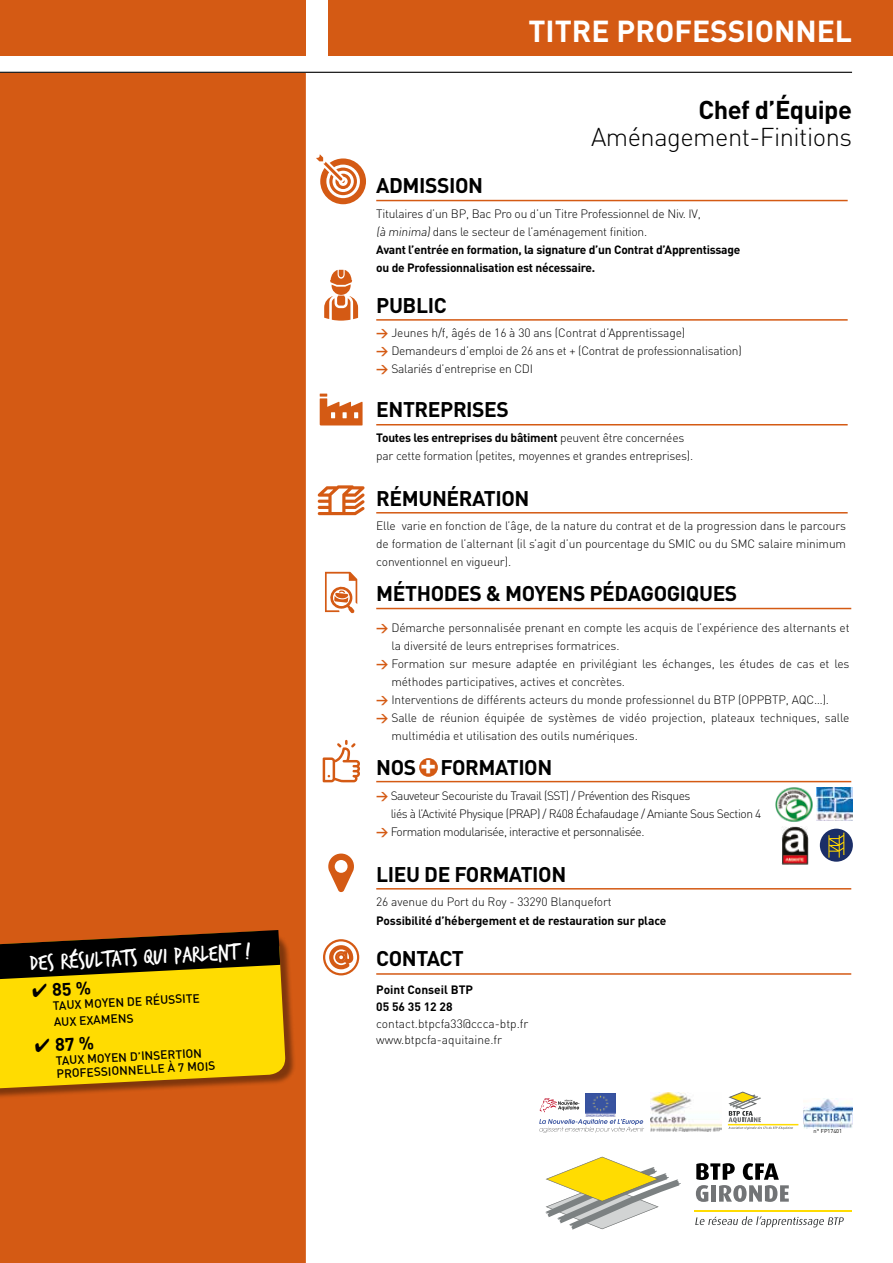
<style>
.page{position:relative;width:893px;height:1263px;background:#fff}
.page>*{position:absolute;margin:0;border:0;box-sizing:border-box;transform-origin:0 0}
.t1{font:700 30px "DIN";color:#fff}
.t2{font:300 25.5px "DIN";letter-spacing:-.02em;color:#000}
.t3{font:700 25.5px "DIN";letter-spacing:-.02em;color:#000}
.t4{font:24px "Trash Hand";color:#fff}
.t5{font:700 21px "DIN";letter-spacing:-.02em;color:#000}
.t6{font:700 18px "DIN";color:#000}
.t7{font:300 12px/18px "DIN";letter-spacing:-.01em;color:#000}
.t8{font:300 12px "DIN";letter-spacing:-.04em;color:#000}
.t9{font:700 12px/18px "DIN";letter-spacing:-.02em;color:#000}
.t10{font:500 12px/16.5px "DIN";color:#000}
.t11{font:700 12px/16.5px "DIN";color:#000}
.t12{font:5.55px "DIN";color:#000}
.s1{font-weight:700;color:#d45a14}
.s2{font-weight:700}
.s3{font-size:30px;color:#fff}
</style>
<div class="page">
<div style="left:419px;top:758px;width:19px;height:19px;background:#d45a14;border-radius:50%"></div>
<hr style="left:376px;top:781px;width:475px;height:1px;background:#d45a14">
<hr style="left:376px;top:608px;width:475px;height:1px;background:#d45a14">
<hr style="left:376px;top:888px;width:475px;height:1px;background:#d45a14">
<hr style="left:376px;top:200px;width:472px;height:1px;background:#d45a14">
<hr style="left:376px;top:319px;width:472px;height:2px;background:#d45a14">
<hr style="left:376px;top:512px;width:472px;height:1px;background:#d45a14">
<hr style="left:376px;top:424px;width:472px;height:1px;background:#d45a14">
<svg style="left:695px;top:1216px;width:149px;height:11px"></svg>
<svg style="left:545px;top:1157px;width:136px;height:72px"></svg>
<svg style="left:696px;top:1163px;width:93px;height:39px"></svg>
<hr style="left:695px;top:1209px;width:157px;height:2px;background:#ffdc01">
<img style="left:775px;top:787px;width:38px;height:35px">
<img style="left:782px;top:826px;width:27px;height:38px">
<img style="left:817px;top:788px;width:35px;height:33px">
<div style="left:820px;top:829px;width:33px;height:33px;background:#1b2e67;border-radius:50%"></div>
<svg style="left:828px;top:833px;width:16px;height:24px"></svg>
<div style="left:0;top:0;width:306px;height:55px;background:#d45a14"></div>
<div style="left:328px;top:0;width:565px;height:55px;background:#d45a14"></div>
<hr style="left:0;top:72px;width:852px;height:1px;background:#000">
<svg style="left:318px;top:485px;width:47px;height:30px"></svg>
<svg style="left:320px;top:394px;width:43px;height:31px"></svg>
<svg style="left:324px;top:270px;width:34px;height:51px"></svg>
<svg style="left:316px;top:154px;width:50px;height:50px"></svg>
<svg style="left:325px;top:572px;width:32px;height:41px"></svg>
<svg style="left:328px;top:853px;width:26px;height:39px"></svg>
<svg style="left:323px;top:740px;width:37px;height:42px"></svg>
<img style="left:651px;top:1092px;width:70px;height:40px">
<div style="left:728px;top:1124px;width:70px;height:1px;border:1px solid #ffdc01"></div>
<svg style="left:728px;top:1092px;width:65px;height:37px"></svg>
<div style="left:804px;top:1096px;width:48px;height:34px;background:linear-gradient(to right,#f2fafa,#f6fcff)"></div>
<img style="left:804px;top:1098px;width:48px;height:30px">
<img style="left:585px;top:1093px;width:31px;height:24px">
<svg style="left:539px;top:1098px;width:40px;height:14px"></svg>
<svg style="left:539px;top:1119px;width:105px;height:14px"></svg>
<hr style="left:376px;top:973px;width:475px;height:2px;background:#d45a14">
<div style="left:0;top:73px;width:306px;height:1190px;background:#d45a14"></div>
<svg style="left:323px;top:939px;width:37px;height:37px"></svg>
<div style="left:0;top:932px;width:296px;height:168px;background:#000;opacity:.4"></div>
<svg style="left:0;top:930px;width:286px;height:160px;fill:#ffdc01"></svg>
<svg style="left:0;top:930px;width:280px;height:49px"></svg>
<h3 class="t4" style="left:29px;top:951px;width:223px;rotate:-3deg">DES RÉSULTATS QUI PARLENT !</h3>
<h3 class="t6" style="left:31px;top:979px;width:61px;rotate:-3deg">✔ 85 %</h3>
<p class="t10" style="left:53px;top:997px;width:148px;rotate:-3deg">TAUX MOYEN DE RÉUSSITE<br>AUX EXAMENS</p>
<h3 class="t6" style="left:34px;top:1034px;width:61px;rotate:-3deg">✔ 87 %</h3>
<p class="t10" style="left:56px;top:1053px;width:160px;line-height:13.5px;rotate:-3deg">TAUX MOYEN D’INSERTION<br>PROFESSIONNELLE À 7 MOIS</p>
<h1 class="t1" style="left:528px;top:11px;width:325px">TITRE PROFESSIONNEL</h1>
<h3 class="t5" style="left:376px;top:172px;width:108px">ADMISSION</h3>
<h2 class="t3" style="left:698px;top:93px;width:155px">Chef d’Équipe</h2>
<h2 class="t2" style="left:591px;top:121px;width:262px">Aménagement-Finitions</h2>
<p class="t7" style="left:376px;top:204px;width:326px">Titulaires d’un BP, Bac Pro ou d’un Titre Professionnel de Niv. IV, (à minima)dans le secteur de l’aménagement finition.</p>
<p class="t9" style="left:376px;top:240px;width:366px">Avant l’entrée en formation, la signature d’un Contrat d’Apprentissage ou de Professionnalisation est nécessaire.</p>
<h3 class="t5" style="left:376px;top:291px;width:72px">PUBLIC</h3>
<p class="t7" style="left:376px;top:324px;width:367px"><span class="s1">&gt;</span> Jeunes h/f, âgés de 16 à 30 ans (Contrat d’Apprentissage)<br><span class="s1">&gt;</span> Demandeurs d’emploi de 26 ans et + (Contrat de professionnalisation) <span class="s1">&gt;</span> Salariés d’entreprise en CDI</p>
<h3 class="t5" style="left:376px;top:396px;width:134px">ENTREPRISES</h3>
<p class="t7" style="left:376px;top:429px;width:319px"><span class="s2">Toutes les entreprises du bâtiment</span> peuvent être concernées par cette formation (petites, moyennes et grandes entreprises).</p>
<h3 class="t5" style="left:376px;top:484px;width:155px">RÉMUNÉRATION</h3>
<p class="t7" style="left:376px;top:516px;width:471px;text-align:justify">Elle varie en fonction de l’âge, de la nature du contrat et de la progression dans le parcours de formation de l’alternant (il s’agit d’un pourcentage du SMIC ou du SMC salaire minimum conventionnel en vigueur).</p>
<h3 class="t5" style="left:376px;top:580px;width:363px">MÉTHODES &amp; MOYENS PÉDAGOGIQUES</h3>
<p class="t7" style="left:376px;top:618px;width:475px"><span class="s1">&gt;</span> Démarche personnalisée prenant en compte les acquis de l’expérience des alternants et</p>
<p class="t7" style="left:391px;top:636px;width:230px">la diversité de leurs entreprises formatrices.</p>
<p class="t7" style="left:376px;top:654px;width:475px"><span class="s1">&gt;</span> Formation sur mesure adaptée en privilégiant les échanges, les études de cas et les</p>
<p class="t7" style="left:391px;top:672px;width:235px">méthodes participatives, actives et concrètes.</p>
<p class="t7" style="left:376px;top:690px;width:454px"><span class="s1">&gt;</span> Interventions de différents acteurs du monde professionnel du BTP (OPPBTP, AQC…).</p>
<p class="t7" style="left:376px;top:708px;width:475px"><span class="s1">&gt;</span> Salle de réunion équipée de systèmes de vidéo projection, plateaux techniques, salle</p>
<p class="t7" style="left:391px;top:726px;width:248px">multimédia et utilisation des outils numériques.</p>
<h3 class="t5" style="left:376px;top:754px;width:178px">NOS <span class="s3">+</span> FORMATION</h3>
<p class="t8" style="left:376px;top:788px;width:316px"><span class="s1">&gt;</span> Sauveteur Secouriste du Travail (SST) / Prévention des Risques</p>
<p class="t8" style="left:391px;top:806px;width:372px">liés à l’Activité Physique (PRAP) / R408 Échafaudage / Amiante Sous Section 4</p>
<p class="t8" style="left:376px;top:824px;width:270px"><span class="s1">&gt;</span> Formation modularisée, interactive et personnalisée.</p>
<h3 class="t5" style="left:376px;top:860px;width:192px">LIEU DE FORMATION</h3>
<p class="t7" style="left:376px;top:892px;width:237px">26 avenue du Port du Roy - 33290 Blanquefort</p>
<p class="t9" style="left:376px;top:911px;width:292px">Possibilité d’hébergement et de restauration sur place</p>
<h3 class="t5" style="left:376px;top:945px;width:89px">CONTACT</h3>
<p class="t11" style="left:376px;top:981px;width:98px">Point Conseil BTP<br>05 56 35 12 28</p>
<p class="t7" style="left:376px;top:1015px;width:154px;line-height:16.5px">contact.btpcfa33@ccca-btp.fr www.btpcfa-aquitaine.fr</p>
<p class="t12" style="left:814px;top:1127px;width:30px">n° FP17401</p>
</div>
